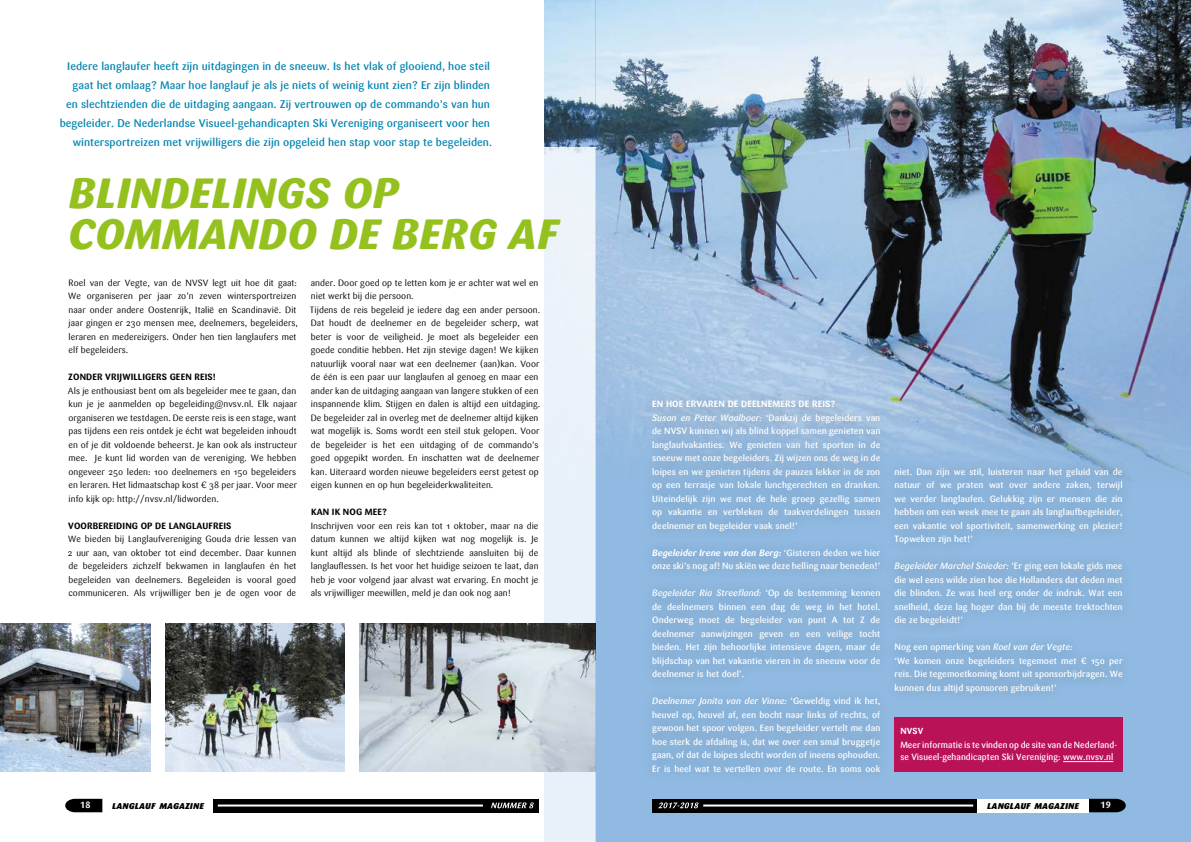
<style>
.page{position:relative;width:1191px;height:842px;background:#fff}
.page>*{position:absolute;margin:0;border:0;box-sizing:border-box;transform-origin:0 0}
.t1{font:italic 800 42px/41px "Sari";letter-spacing:.015em;color:#95c11f}
.t2{font:500 11px/19px "Sari";letter-spacing:.005em;color:#0084b0;text-align:right}
.t3{font:9px/13.5px "Sari";letter-spacing:.005em;color:#000;text-align:justify}
.t4{font:500 9px/13.5px "Sari";letter-spacing:.005em;color:#fff;text-align:justify}
.t5{font:9px "Sari Bold Caps";letter-spacing:.015em;color:#000}
.t6{font:9px "Sari Bold Caps";letter-spacing:.015em;color:#fff}
.t7{font:8.8px "Sari Bold Caps";color:#fff}
.t8{font:italic 900 8.4px "Sari";letter-spacing:.035em;color:#000}
.s1{font-style:italic}
.s2{font-weight:700;font-style:italic}
</style>
<div class="page">
<svg style="left:65px;top:799px;width:37px;height:13px"></svg>
<div style="left:213px;top:799px;width:326px;height:13px;background:#000"></div>
<hr style="left:218px;top:804px;width:265px;height:2px;background:#fff">
<svg style="left:491px;top:802px;width:43px;height:6px"></svg>
<img style="left:544px;top:0;width:647px;height:407px">
<div style="left:544px;top:407px;width:647px;height:435px;background:#90bae2"></div>
<div style="left:652px;top:799px;width:325px;height:13px;background:#000"></div>
<svg style="left:1088px;top:799px;width:37px;height:13px"></svg>
<div style="left:977px;top:799px;width:111px;height:13px;background:#fffffc"></div>
<hr style="left:703px;top:804px;width:270px;height:2px;background:#fff">
<svg style="left:658px;top:802px;width:40px;height:6px"></svg>
<div style="left:544px;top:147px;width:51px;height:695px;background:#eaf1f9"></div>
<div style="left:641px;top:389px;width:494px;height:395px;background:#000;opacity:.25"></div>
<div style="left:894px;top:717px;width:229px;height:54px;background:#b91256"></div>
<hr style="left:1063px;top:761px;width:50px;height:1px;background:#fff">
<img style="left:165px;top:623px;width:180px;height:149px">
<img style="left:359px;top:623px;width:236px;height:149px">
<img style="left:0;top:623px;width:151px;height:149px">
<hr style="left:595px;top:0;width:1px;height:842px;background:#009fe3">
<p class="t2" style="left:60px;top:57px;width:434px">Iedere langlaufer heeft zijn uitdagingen in de sneeuw. Is het vlak of glooiend, hoe steil gaat het omlaag? Maar hoe langlauf je als je niets of weinig kunt zien? Er zijn blinden<br>en slechtzienden die de uitdaging aangaan. Zij vertrouwen op de commando’s van hun begeleider. De Nederlandse Visueel-gehandicapten Ski Vereniging organiseert voor hen wintersportreizen met vrijwilligers die zijn opgeleid hen stap voor stap te begeleiden.</p>
<h1 class="t1" style="left:68px;top:172px;width:491px">BLINDELINGS OP<br>COMMANDO DE BERG AF</h1>
<p class="t3" style="left:68px;top:276px;width:231px;text-align:left">Roel van der Vegte, van de NVSV legt uit hoe dit gaat:<br>We organiseren per jaar zo’n zeven wintersportreizen naar onder andere Oostenrijk, Italië en Scandinavië. Dit jaar gingen er 230 mensen mee, deelnemers, begeleiders, leraren en medereizigers. Onder hen tien langlaufers met elf begeleiders.</p>
<p class="t5" style="left:68px;top:372px;width:149px">ZONDER VRIJWILLIGERS GEEN REIS!</p>
<p class="t3" style="left:68px;top:384px;width:231px">Als je enthousiast bent om als begeleider mee te gaan, dan kun je je aanmelden op begeleiding@nvsv.nl. Elk najaar organiseren we testdagen. De eerste reis is een stage, want pas tijdens een reis ontdek je écht wat begeleiden inhoudt en of je dit voldoende beheerst. Je kan ook als instructeur mee. Je kunt lid worden van de vereniging. We hebben ongeveer 250 leden: 100 deelnemers en 150 begeleiders en leraren. Het lidmaatschap kost ¤ 38 per jaar. Voor meer info kijk op: http://nvsv.nl/lidworden.</p>
<p class="t5" style="left:68px;top:520px;width:165px">VOORBEREIDING OP DE LANGLAUFREIS</p>
<p class="t3" style="left:68px;top:532px;width:230px">We bieden bij Langlaufvereniging Gouda drie lessen van 2 uur aan, van oktober tot eind december. Daar kunnen de begeleiders zichzelf bekwamen in langlaufen én het begeleiden van deelnemers. Begeleiden is vooral goed communiceren. Als vrijwilliger ben je de ogen voor de</p>
<p class="t3" style="left:310px;top:276px;width:232px;text-align:left">ander. Door goed op te letten kom je er achter wat wel en niet werkt bij die persoon.<br>Tijdens de reis begeleid je iedere dag een ander persoon.<br>Dat houdt de deelnemer en de begeleider scherp, wat beter is voor de veiligheid. Je moet als begeleider een goede conditie hebben. Het zijn stevige dagen! We kijken natuurlijk vooral naar wat een deelnemer (aan)kan. Voor de één is een paar uur langlaufen al genoeg en maar een ander kan de uitdaging aangaan van langere stukken of een inspannende klim. Stijgen en dalen is altijd een uitdaging.<br>De begeleider zal in overleg met de deelnemer altijd kijken wat mogelijk is. Soms wordt een steil stuk gelopen. Voor de begeleider is het een uitdaging of de commando’s goed opgepikt worden. En inschatten wat de deelnemer kan. U iteraard worden nieuwe begeleiders eerst getest op eigen kunnen en op hun begeleiderkwaliteiten.</p>
<p class="t5" style="left:311px;top:507px;width:77px">KAN IK NOG MEE?</p>
<p class="t3" style="left:311px;top:519px;width:229px">Inschrijven voor een reis kan tot 1 oktober, maar na die datum kunnen we altijd kijken wat nog mogelijk is. Je kunt altijd als blinde of slechtziende aansluiten bij de langlauflessen. Is het voor het huidige seizoen te laat, dan heb je voor volgend jaar alvast wat ervaring. En mocht je als vrijwilliger meewillen, meld je dan ook nog aan!</p>
<p class="t6" style="left:652px;top:399px;width:184px">EN HOE ERVAREN DE DEELNEMERS DE REIS?</p>
<p class="t4" style="left:652px;top:411px;width:230px"><span class="s1">Susan en Peter Waalboer:</span> ‘Dankzij de begeleiders van de NVSV kunnen wij als blind koppel samen genieten van langlaufvakanties. We genieten van het sporten in de sneeuw met onze begeleiders. Zij wijzen ons de weg in de loipes en we genieten tijdens de pauzes lekker in de zon op een terrasje van lokale lunchgerechten en dranken.<br>Uiteindelijk zijn we met de hele groep gezellig samen op vakantie en verbleken de taakverdelingen tussen deelnemer en begeleider vaak snel!’</p>
<p class="t4" style="left:652px;top:546px;width:230px"><span class="s2">Begeleider Irene van den Berg:</span> ‘Gisteren deden we hier onze ski’s nog af! Nu skíën we deze helling naar beneden!’</p>
<p class="t4" style="left:652px;top:586px;width:230px"><span class="s1">Begeleider Ria Streefland:</span> ‘Op de bestemming kennen de deelnemers binnen een dag de weg in het hotel.<br>Onderweg moet de begeleider van punt A tot Z de deelnemer aanwijzingen geven en een veilige tocht bieden. Het zijn behoorlijke intensieve dagen, maar de blijdschap van het vakantie vieren in de sneeuw voor de deelnemer is het doel’.</p>
<p class="t4" style="left:652px;top:694px;width:230px"><span class="s1">Deelnemer Janita van der Vinne:</span> ‘Geweldig vind ik het, heuvel op, heuvel af, een bocht naar links of rechts, of gewoon het spoor volgen. Een begeleider vertelt me dan hoe sterk de afdaling is, dat we over een smal bruggetje gaan, of dat de loipes slecht worden of ineens ophouden.<br>Er is heel wat te vertellen over de route. En soms ook</p>
<p class="t4" style="left:894px;top:465px;width:230px">niet. Dan zijn we stil, luisteren naar het geluid van de natuur of we praten wat over andere zaken, terwijl we verder langlaufen. Gelukkig zijn er mensen die zin hebben om een week mee te gaan als langlaufbegeleider, een vakantie vol sportiviteit, samenwerking en plezier!<br>Topweken zijn het!’</p>
<p class="t4" style="left:894px;top:559px;width:230px"><span class="s1">Begeleider Marchel Snieder:</span> ‘Er ging een lokale gids mee die wel eens wilde zien hoe die Hollanders dat deden met die blinden. Ze was heel erg onder de indruk. Wat een snelheid, deze lag hoger dan bij de meeste trektochten die ze begeleidt!’</p>
<p class="t4" style="left:894px;top:640px;width:230px;text-align:left">Nog een opmerking van <span class="s1">Roel van der Vegte:<br></span>‘We komen onze begeleiders tegemoet met ¤ 150 per reis. Die tegemoetkoming komt uit sponsorbijdragen. We kunnen dus altijd sponsoren gebruiken!’</p>
<p class="t7" style="left:900px;top:725px;width:7px">NVSV</p>
<p class="t4" style="left:900px;top:738px;width:218px;line-height:12.7px">Meer informatie is te vinden op de site van de Nederland&shy;se Visueel-gehandicapten Ski Vereniging: www.nvsv.nl</p>
<p class="t6" style="left:80px;top:800px;width:12px">18</p>
<p class="t8" style="left:112px;top:800px;width:93px">LANGLAUF MAGAZINE</p>
<p class="t8" style="left:987px;top:800px;width:93px">LANGLAUF MAGAZINE</p>
<p class="t6" style="left:1100px;top:800px;width:12px">19</p>
</div>
